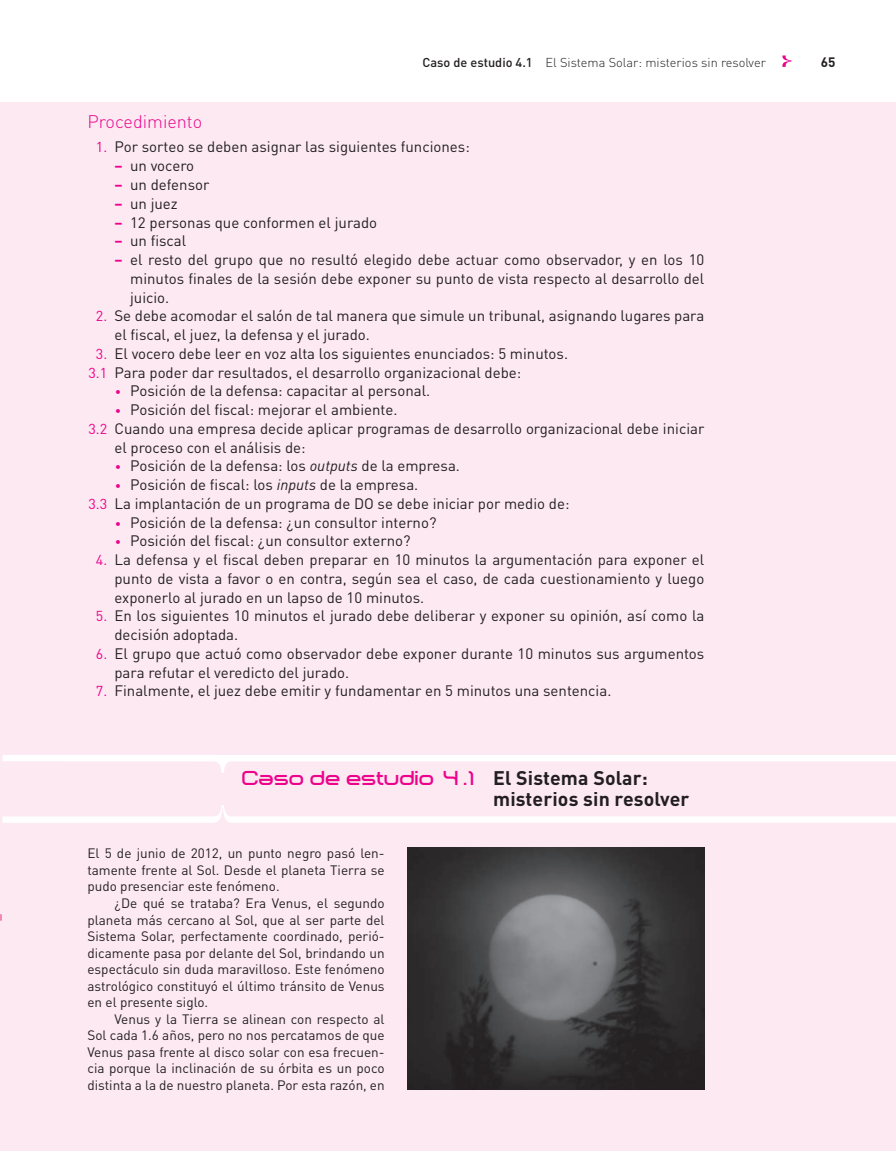
<style>
.page{position:relative;width:896px;height:1151px;background:#fff}
.page>*{position:absolute;margin:0;border:0;box-sizing:border-box;transform-origin:0 0}
.t1{font:700 19.5px/21px "DIN Pro";letter-spacing:.005em;color:#231f20}
.t2{font:19.5px "Dekers Bold";color:#ed028c}
.t3{font:300 18px "DIN Pro";color:#ed028c}
.t4{font:15px/18.8px "DIN Pro";color:#231f20}
.t5{font:13.5px "DIN Pro";color:#231f20}
.t6{font:700 13.5px "DIN Pro";color:#231f20}
.t7{font:300 12.75px "DIN";color:#231f20}
.s1{font-family:"DIN Pro";font-weight:500}
.s2{font-size:14.25px;color:#ed028c}
.s3{font-weight:700;color:#ed028c}
.s4{font-weight:300;font-size:12px;color:#ed028c}
.s5{font-family:"DIN";font-style:italic}
</style>
<div class="page">
<svg style="left:782px;top:55px;width:9px;height:12px"></svg>
<hr style="left:0;top:103px;width:2px;height:1048px;background:#fce9f1">
<svg style="left:0;top:914px;width:2px;height:7px"></svg>
<div style="left:2px;top:103px;width:893px;height:1048px;background:#fce9f1"></div>
<img style="left:407px;top:847px;width:297px;height:243px">
<svg style="left:2px;top:805px;width:893px;height:18px"></svg>
<svg style="left:2px;top:755px;width:893px;height:18px"></svg>
<p class="t7" style="left:422px;top:58px;width:345px"><span class="s1">Caso de estudio 4.1</span> El Sistema Solar: misterios sin resolver</p>
<p class="t3" style="left:87px;top:115px;width:116px">Procedimiento</p>
<p class="t4" style="left:96px;top:139px;width:375px"><span class="s2">1.</span> Por sorteo se deben asignar las siguientes funciones:</p>
<p class="t4" style="left:114px;top:158px;width:81px"><span class="s3">–</span> un vocero</p>
<p class="t4" style="left:114px;top:177px;width:96px"><span class="s3">–</span> un defensor</p>
<p class="t4" style="left:114px;top:195px;width:65px"><span class="s3">–</span> un juez</p>
<p class="t4" style="left:114px;top:214px;width:264px"><span class="s3">–</span> 12 personas que conformen el jurado</p>
<p class="t4" style="left:114px;top:233px;width:73px"><span class="s3">–</span> un fiscal</p>
<p class="t4" style="left:130px;top:252px;width:575px;text-align:justify;text-indent:-16px"><span class="s3">–</span> el resto del grupo que no resultó elegido debe actuar como observador, y en los 10 minutos finales de la sesión debe exponer su punto de vista respecto al desarrollo del juicio.</p>
<p class="t4" style="left:114px;top:308px;width:591px;text-indent:-19px"><span class="s2">2.</span> Se debe acomodar el salón de tal manera que simule un tribunal, asignando lugares para el fiscal, el juez, la defensa y el jurado.</p>
<p class="t4" style="left:88px;top:345px;width:481px;text-indent:7px"><span class="s2">3.</span> El vocero debe leer en voz alta los siguientes enunciados: 5 minutos.<br><span class="s2">3.1</span> Para poder dar resultados, el desarrollo organizacional debe:</p>
<p class="t4" style="left:115px;top:383px;width:317px"><span class="s4">•</span> Posición de la defensa: capacitar al personal.</p>
<p class="t4" style="left:115px;top:402px;width:284px"><span class="s4">•</span> Posición del fiscal: mejorar el ambiente.</p>
<p class="t4" style="left:88px;top:420px;width:617px"><span class="s2">3.2</span> Cuando una empresa decide aplicar programas de desarrollo organizacional debe iniciar</p>
<p class="t4" style="left:114px;top:439px;width:193px">el proceso con el análisis de:</p>
<p class="t4" style="left:115px;top:458px;width:346px"><span class="s4">•</span> Posición de la defensa: los <span class="s5">outputs</span> de la empresa.</p>
<p class="t4" style="left:88px;top:477px;width:482px;text-indent:26px"><span class="s4">•</span> Posición de fiscal: los <span class="s5">inputs</span> de la empresa.<br><span class="s2">3.3</span> La implantación de un programa de DO se debe iniciar por medio de:</p>
<p class="t4" style="left:115px;top:514px;width:323px"><span class="s4">•</span> Posición de la defensa: ¿un consultor interno?</p>
<p class="t4" style="left:115px;top:533px;width:297px"><span class="s4">•</span> Posición del fiscal: ¿un consultor externo?</p>
<p class="t4" style="left:114px;top:552px;width:591px;text-align:justify;text-indent:-19px"><span class="s2">4.</span> La defensa y el fiscal deben preparar en 10 minutos la argumentación para exponer el punto de vista a favor o en contra, según sea el caso, de cada cuestionamiento y luego exponerlo al jurado en un lapso de 10 minutos.</p>
<p class="t4" style="left:114px;top:608px;width:591px;text-indent:-19px"><span class="s2">5.</span> En los siguientes 10 minutos el jurado debe deliberar y exponer su opinión, así como la decisión adoptada.</p>
<p class="t4" style="left:114px;top:645px;width:591px;text-indent:-19px"><span class="s2">6.</span> El grupo que actuó como observador debe exponer durante 10 minutos sus argumentos para refutar el veredicto del jurado.</p>
<p class="t4" style="left:96px;top:683px;width:517px"><span class="s2">7.</span> Finalmente, el juez debe emitir y fundamentar en 5 minutos una sentencia.</p>
<p class="t2" style="left:241px;top:771px;width:227px">Caso de estudio 4.1</p>
<p class="t1" style="left:493px;top:769px;width:198px">El Sistema Solar : misterios sin resolver</p>
<p class="t5" style="left:87px;top:848px;width:299px">El 5 de junio de 2012, un punto negro pasó len-</p>
<p class="t5" style="left:87px;top:865px;width:299px">tamente frente al Sol. Desde el planeta Tierra se</p>
<p class="t5" style="left:87px;top:882px;width:194px">pudo presenciar este fenómeno.</p>
<p class="t5" style="left:114px;top:898px;width:272px">¿De qué se trataba? Era Venus, el segundo</p>
<p class="t5" style="left:87px;top:915px;width:299px">planeta más cercano al Sol, que al ser parte del</p>
<p class="t5" style="left:87px;top:931px;width:299px">Sistema Solar, perfectamente coordinado, perió-</p>
<p class="t5" style="left:87px;top:948px;width:299px">dicamente pasa por delante del Sol, brindando un</p>
<p class="t5" style="left:87px;top:964px;width:299px">espectáculo sin duda maravilloso. Este fenómeno</p>
<p class="t5" style="left:87px;top:981px;width:299px">astrológico constituyó el último tránsito de Venus</p>
<p class="t5" style="left:87px;top:997px;width:122px">en el presente siglo.</p>
<p class="t5" style="left:114px;top:1014px;width:272px">Venus y la Tierra se alinean con respecto al</p>
<p class="t5" style="left:87px;top:1030px;width:299px">Sol cada 1.6 años, pero no nos percatamos de que</p>
<p class="t5" style="left:87px;top:1047px;width:298px">Venus pasa frente al disco solar con esa frecuen-</p>
<p class="t5" style="left:87px;top:1063px;width:298px">cia porque la inclinación de su órbita es un poco</p>
<p class="t5" style="left:87px;top:1080px;width:299px">distinta a la de nuestro planeta. Por esta razón, en</p>
<p class="t6" style="left:820px;top:57px;width:16px">65</p>
</div>
